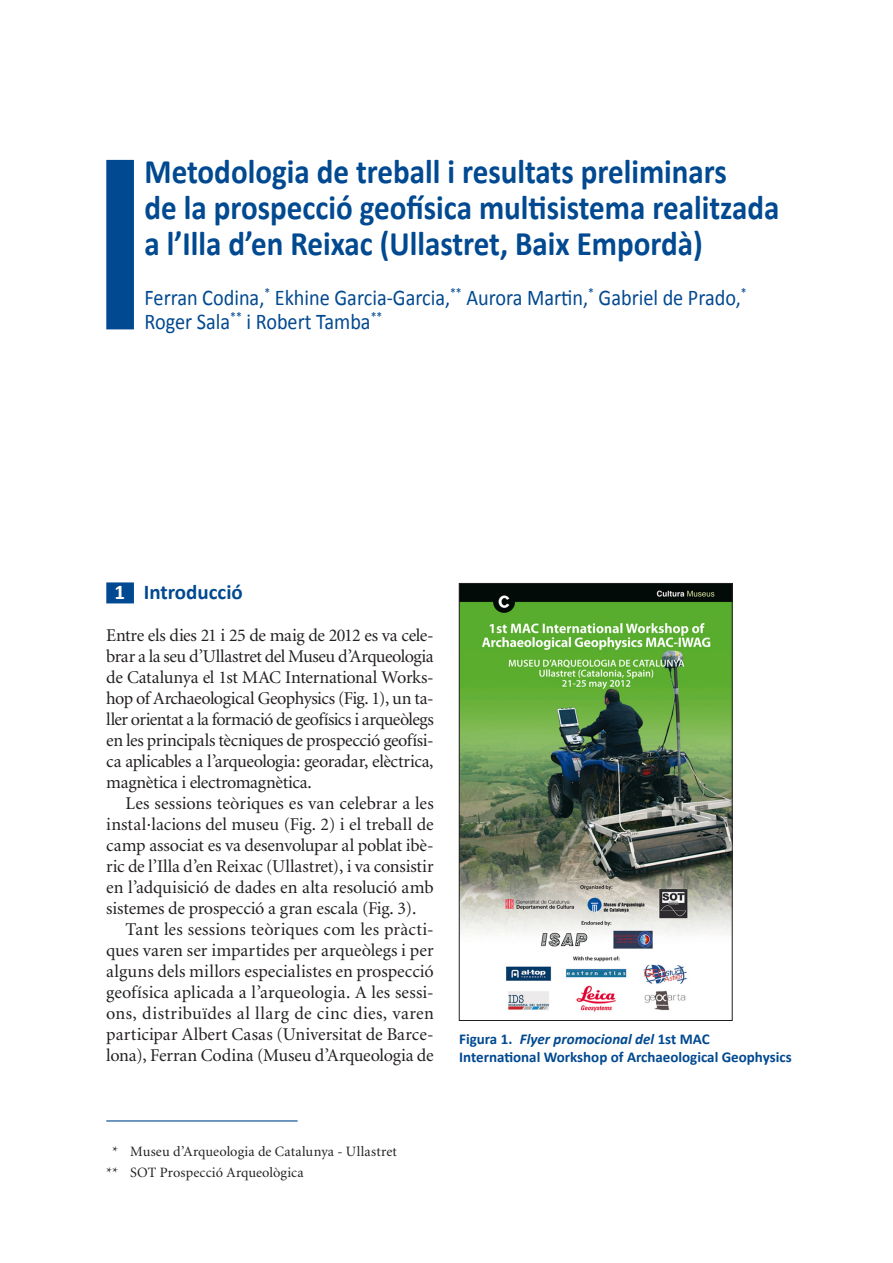
<style>
.page{position:relative;width:893px;height:1263px;background:#fff}
.page>*{position:absolute;margin:0;border:0;box-sizing:border-box;transform-origin:0 0}
.titol_1__article{font:700 34.5px/36px "Calibri";color:#014990;scale:.9 1}
.autors{font:22.5px/24px "Calibri";color:#014990;scale:.9 1}
.titol_2{font:700 21px "Calibri";color:#014990}
.text_sagnat{font:18px/21px "Minion";letter-spacing:-.01em;color:#231f20;text-align:justify}
.text_a_caixa{font:18px/21px "Minion";letter-spacing:-.015em;color:#231f20;text-align:justify}
.peu_foto{font:700 15px/18px "Calibri";color:#014990}
.nota_peu_pagina_-_pr{font:14.25px "Minion";letter-spacing:.01em;color:#231f20}
.nota_peu_pagina{font:14.25px "Minion";letter-spacing:.01em;color:#231f20}
.s1{color:#fff}
.s2{font-style:italic}
</style>
<div class="page">
<div style="left:106px;top:160px;width:28px;height:169px;background:#014990"></div>
<div style="left:106px;top:582px;width:28px;height:21px;background:#014990"></div>
<hr style="left:106px;top:1120px;width:192px;height:1px;background:#014990">
<img style="left:461px;top:585px;width:269px;height:427px">
<div style="left:459px;top:583px;width:273px;height:438px;border:1px solid #231f20"></div>
<p class="titol_1__article" style="left:145px;top:154px;width:707px">Metodologia de treball i resultats preliminars<br>de la prospecció geofísica multisistema realitzada a l’Illa d’en Reixac (Ullastret, Baix Empordà)</p>
<p class="autors" style="left:145px;top:285px;width:670px">Ferran Codina,<sup>*</sup> Ekhine Garcia-Garcia,<sup>**</sup> Aurora Martin,<sup>*</sup> Gabriel de Prado,<sup>*<br></sup>Roger Sala<sup>**</sup> i Robert Tamba<sup>**</sup></p>
<p class="titol_2" style="left:115px;top:579px;width:130px"><span class="s1">1</span> Introducció</p>
<p class="text_a_caixa" style="left:106px;top:625px;width:329px">Entre els dies 21 i 25 de maig de 2012 es va cele&shy;brar a la seu d’Ullastret del Museu d’Arqueologia de Catalunya el 1st MAC International Works&shy;hop of Archaeological Geophysics (Fig. 1), un ta&shy;ller orientat a la formació de geofísics i arqueòlegs en les principals tècniques de prospecció geofísi&shy;ca aplicables a l’arqueologia: georadar, elèctrica, magnètica i electromagnètica.</p>
<p class="text_sagnat" style="left:106px;top:793px;width:329px;text-indent:19px">Les sessions teòriques es van celebrar a les instal·lacions del museu (Fig. 2) i el treball de camp associat es va desenvolupar al poblat ibè&shy;ric de l’Illa d’en Reixac (Ullastret), i va consistir en l’adquisició de dades en alta resolució amb sistemes de prospecció a gran escala (Fig. 3).</p>
<p class="text_sagnat" style="left:106px;top:919px;width:329px;text-indent:19px">Tant les sessions teòriques com les pràcti&shy;ques varen ser impartides per arqueòlegs i per alguns dels millors especialistes en prospecció geofísica aplicada a l’arqueologia. A les sessi&shy;ons, distribuïdes al llarg de cinc dies, varen participar Albert Casas (Universitat de Barce&shy;lona), Ferran Codina (Museu d’Arqueologia de</p>
<p class="peu_foto" style="left:459px;top:1030px;width:334px">Figura 1. <span class="s2">Flyer promocional del</span> 1st MAC<br>International Workshop of Archaeological Geophysics</p>
<p class="nota_peu_pagina_-_pr" style="left:106px;top:1144px;width:292px"><span class="s1">*</span>* Museu d’Arqueologia de Catalunya - Ullastret</p>
<p class="nota_peu_pagina" style="left:106px;top:1165px;width:199px">** SOT Prospecció Arqueològica</p>
</div>
